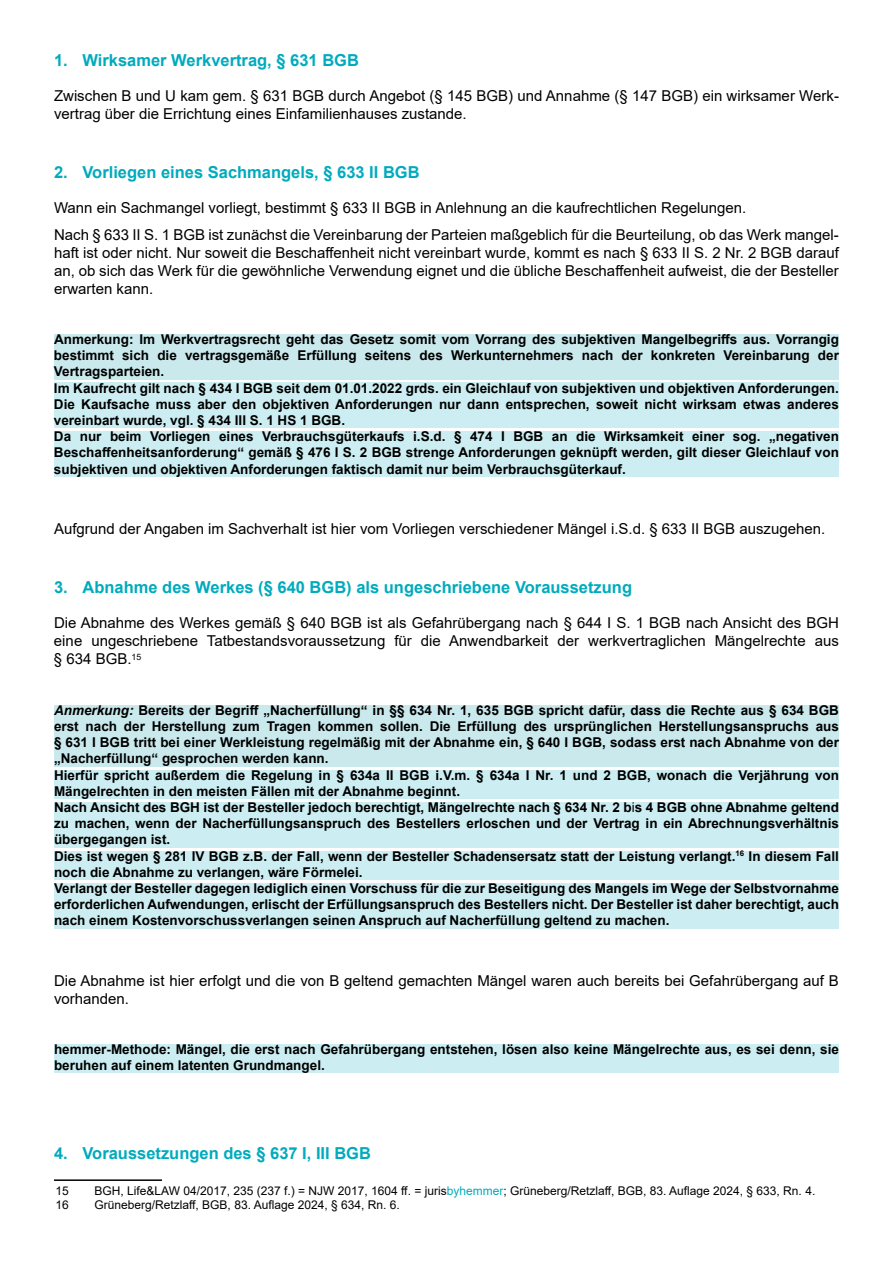
<style>
.page{position:relative;width:893px;height:1263px;background:#fff}
.page>*{position:absolute;margin:0;border:0;box-sizing:border-box;transform-origin:0 0}
.t1{font:700 16.5px "Arial";color:#00abbd}
.t2{font:15px/18px "Arial";color:#000}
.t3{font:700 13.5px/16.2px "Arial";color:#000}
.t4{font:12px "Arial";color:#000}
.s1{font-style:italic}
.s2{font-weight:400}
.s3{color:#00abbd}
</style>
<div class="page">
<div style="left:54px;top:334px;width:785px;height:45px;background:#c9e9ed"></div>
<div style="left:54px;top:383px;width:785px;height:45px;background:#cceef2"></div>
<div style="left:54px;top:431px;width:785px;height:45px;background:#cceef2"></div>
<div style="left:54px;top:705px;width:785px;height:61px;background:#c9e9ed"></div>
<div style="left:54px;top:770px;width:785px;height:28px;background:#cceef2"></div>
<div style="left:54px;top:802px;width:785px;height:45px;background:#cceef2"></div>
<div style="left:54px;top:851px;width:785px;height:28px;background:#cceef2"></div>
<div style="left:54px;top:883px;width:785px;height:45px;background:#cceef2"></div>
<div style="left:54px;top:1044px;width:785px;height:29px;background:#cceef2"></div>
<hr style="left:54px;top:1179px;width:108px;height:2px;background:#000">
<p class="t1" style="left:54px;top:49px;width:306px">1. Wirksamer Werkvertrag, § 631 BGB</p>
<p class="t2" style="left:54px;top:87px;width:786px">Zwischen B und U kam gem. § 631 BGB durch Angebot (§ 145 BGB) und Annahme (§ 147 BGB) ein wirksamer Werk&shy;vertrag über die Errichtung eines Einfamilienhauses zustande.</p>
<p class="t1" style="left:54px;top:161px;width:367px">2. Vorliegen eines Sachmangels, § 633 II BGB</p>
<p class="t2" style="left:54px;top:195px;width:786px;line-height:26.5px">Wann ein Sachmangel vorliegt, bestimmt § 633 II BGB in Anlehnung an die kaufrechtlichen Regelungen.<br>Nach § 633 II S. 1 BGB ist zunächst die Vereinbarung der Parteien maßgeblich für die Beurteilung, ob das Werk mangel-</p>
<p class="t2" style="left:54px;top:243px;width:786px;text-align:justify">haft ist oder nicht. Nur soweit die Beschaffenheit nicht vereinbart wurde, kommt es nach § 633 II S. 2 Nr. 2 BGB darauf an, ob sich das Werk für die gewöhnliche Verwendung eignet und die übliche Beschaffenheit aufweist, die der Besteller erwarten kann.</p>
<p class="t3" style="left:54px;top:331px;width:786px">Anmerkung: Im Werkvertragsrecht geht das Gesetz somit vom Vorrang des subjektiven Mangelbegriffs aus. Vorrangig bestimmt sich die vertragsgemäße Erfüllung seitens des Werkunternehmers nach der konkreten Vereinbarung der Vertragsparteien.<br>Im Kaufrecht gilt nach § 434 I BGB seit dem 01.01.2022 grds. ein Gleichlauf von subjektiven und objektiven Anforderungen.<br>Die Kaufsache muss aber den objektiven Anforderungen nur dann entsprechen, soweit nicht wirksam etwas anderes vereinbart wurde, vgl. § 434 III S. 1 HS 1 BGB.<br>Da nur beim Vorliegen eines Verbrauchsgüterkaufs i.S.d. § 474 I BGB an die Wirksamkeit einer sog. „negativen Beschaffenheitsanforderung“ gemäß § 476 I S. 2 BGB strenge Anforderungen geknüpft werden, gilt dieser Gleichlauf von subjektiven und objektiven Anforderungen faktisch damit nur beim Verbrauchsgüterkauf.</p>
<p class="t2" style="left:54px;top:520px;width:773px">Aufgrund der Angaben im Sachverhalt ist hier vom Vorliegen verschiedener Mängel i.S.d. § 633 II BGB auszugehen.</p>
<p class="t1" style="left:54px;top:576px;width:580px">3. Abnahme des Werkes (§ 640 BGB) als ungeschriebene Voraussetzung</p>
<p class="t2" style="left:54px;top:614px;width:786px;text-align:justify">Die Abnahme des Werkes gemäß § 640 BGB ist als Gefahrübergang nach § 644 I S. 1 BGB nach Ansicht des BGH eine ungeschriebene Tatbestandsvoraussetzung für die Anwendbarkeit der werkvertraglichen Mängelrechte aus § 634 BGB.<sup>15</sup></p>
<p class="t3" style="left:54px;top:702px;width:786px"><span class="s1">Anmerkung:</span> Bereits der Begriff „Nacherfüllung“ in §§ 634 Nr. 1, 635 BGB spricht dafür, dass die Rechte aus § 634 BGB erst nach der Herstellung zum Tragen kommen sollen. Die Erfüllung des ursprünglichen Herstellungsanspruchs aus § 631 I BGB tritt bei einer Werkleistung regelmäßig mit der Abnahme ein, § 640 I BGB, sodass erst nach Abnahme von der „Nacherfüllung“ gesprochen werden kann.<br>Hierfür spricht außerdem die Regelung in § 634a II BGB i.V.m. § 634a I Nr. 1 und 2 BGB, wonach die Verjährung von Mängelrechten in den meisten Fällen mit der Abnahme beginnt.<br>Nach Ansicht des BGH ist der Besteller jedoch berechtigt, Mängelrechte nach § 634 Nr. 2 b<span class="s2">i</span>s 4 BGB ohne Abnahme geltend zu machen, wenn der Nacherfüllungsanspruch des Bestellers erloschen und der Vertrag in ein Abrechnungsverhältnis übergegangen ist.<br>Dies ist wegen § 281 IV BGB z.B. der Fall, wenn der Besteller Schadensersatz statt der Leistung verlangt.<sup>16</sup> In diesem Fall noch die Abnahme zu verlangen, wäre Förmelei.<br>Verlangt der Besteller dagegen lediglich einen Vorschuss für die zur Beseitigung des Mangels im Wege der Selbstvornahme erforderlichen Aufwendungen, erlischt der Erfüllungsanspruch des Bestellers nicht. Der Besteller ist daher berechtigt, auch nach einem Kostenvorschussverlangen seinen Anspruch auf Nacherfüllung geltend zu machen.</p>
<p class="t2" style="left:54px;top:971px;width:786px">Die Abnahme ist hier erfolgt und die von B geltend gemachten Mängel waren auch bereits bei Gefahrübergang auf B vorhanden.</p>
<p class="t3" style="left:54px;top:1041px;width:786px">hemmer-Methode: Mängel, die erst nach Gefahrübergang entstehen, lösen also keine Mängelrechte aus, es sei denn, sie beruhen auf einem latenten Grundmangel.</p>
<p class="t1" style="left:54px;top:1142px;width:319px">4. Voraussetzungen des § 637 I, III BGB</p>
<p class="t4" style="left:56px;top:1182px;width:15px">15</p>
<p class="t4" style="left:94px;top:1182px;width:722px">BGH, Life&amp;LAW 04/2017, 235 (237 f.) = NJW 2017, 1604 ff. = juris<span class="s3">byhemmer</span>; Grüneberg/Retzlaff, BGB, 83. Auflage 2024, § 633, Rn. 4.</p>
<p class="t4" style="left:56px;top:1196px;width:15px">16</p>
<p class="t4" style="left:95px;top:1196px;width:307px">Grüneberg/Retzlaff, BGB, 83. Auflage 2024, § 634, Rn. 6.</p>
</div>
